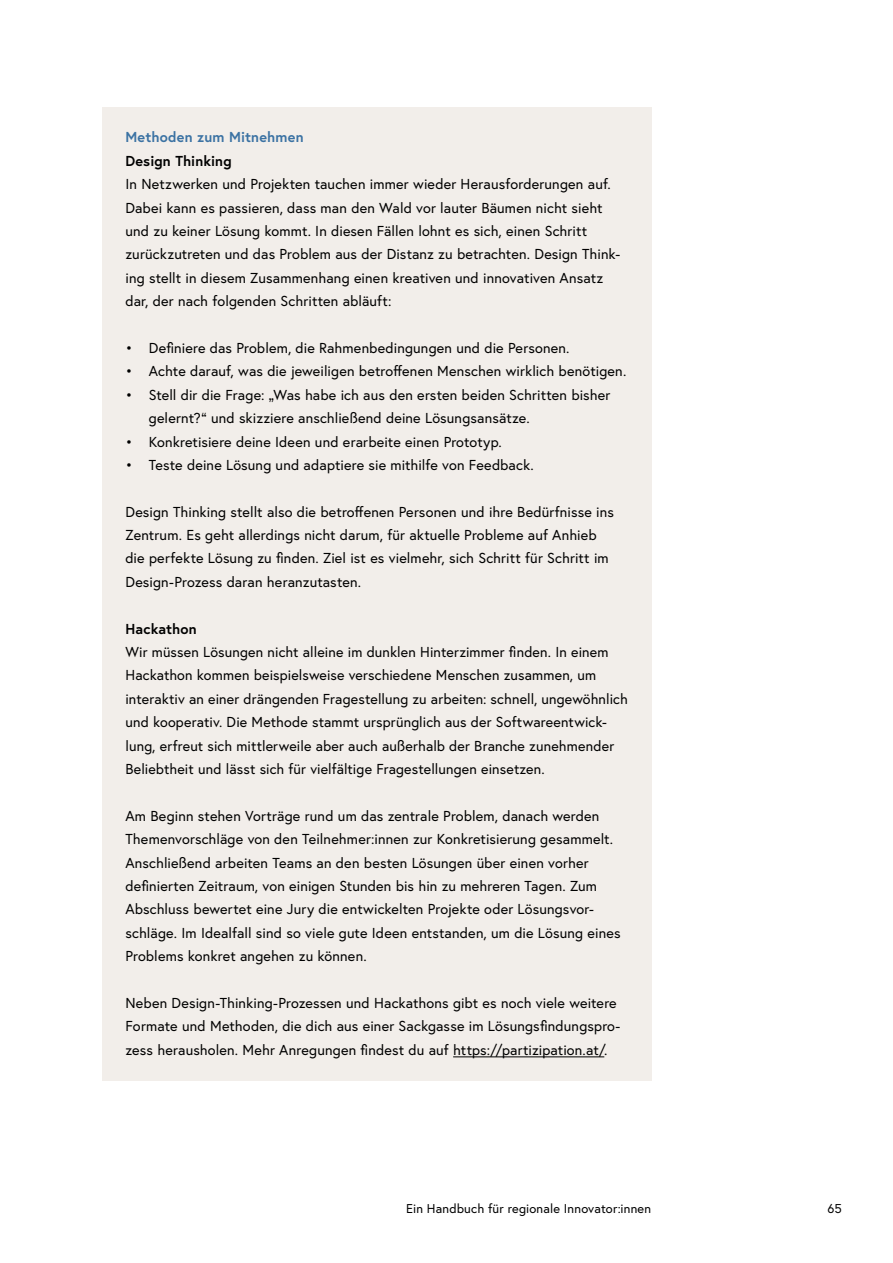
<style>
.page{position:relative;width:893px;height:1263px;background:#fff}
.page>*{position:absolute;margin:0;border:0;box-sizing:border-box;transform-origin:0 0}
.p_Infobox{font:14.4px/23.4px "Europa Austria";letter-spacing:.01em;color:#000}
.p_Infobox_letzter_Ab{font:14.4px/23.4px "Europa Austria";letter-spacing:.01em;color:#000}
.p_Infobox_Titel{font:700 14.4px "Europa Austria";letter-spacing:.015em;color:#3b72a3}
.t1{font:12.75px "Europa Austria";letter-spacing:.01em;color:#000}
.s1{font-weight:700}
</style>
<div class="page">
<div style="left:102px;top:108px;width:549px;height:61px;background:#f2eeea"></div>
<div style="left:102px;top:131px;width:549px;height:202px;background:#f2eeea"></div>
<div style="left:102px;top:318px;width:549px;height:61px;background:#f2eeea"></div>
<div style="left:102px;top:365px;width:549px;height:85px;background:#f2eeea"></div>
<div style="left:102px;top:435px;width:549px;height:61px;background:#f2eeea"></div>
<div style="left:102px;top:459px;width:549px;height:154px;background:#f2eeea"></div>
<div style="left:102px;top:599px;width:549px;height:201px;background:#f2eeea"></div>
<div style="left:102px;top:786px;width:549px;height:201px;background:#f2eeea"></div>
<div style="left:102px;top:973px;width:549px;height:108px;background:#f2eeea"></div>
<hr style="left:453px;top:1056px;width:151px;height:1px;background:#000">
<p class="p_Infobox_Titel" style="left:125px;top:128px;width:180px">Methoden zum Mitnehmen</p>
<p class="p_Infobox" style="left:125px;top:149px;width:496px"><span class="s1">Design Thinking<br></span>In Netzwerken und Projekten tauchen immer wieder Herausforderungen auf.<br>Dabei kann es passieren, dass man den Wald vor lauter Bäumen nicht sieht und zu keiner Lösung kommt. In diesen Fällen lohnt es sich, einen Schritt zurückzutreten und das Problem aus der Distanz zu betrachten. Design Think&shy;ing stellt in diesem Zusammenhang einen kreativen und innovativen Ansatz dar, der nach folgenden Schritten abläuft:</p>
<p class="p_Infobox" style="left:125px;top:336px;width:446px">• Definiere das Problem, die Rahmenbedingungen und die Personen.</p>
<p class="p_Infobox" style="left:125px;top:359px;width:502px">• Achte darauf, was die jeweiligen betroffenen Menschen wirklich benötigen.</p>
<p class="p_Infobox" style="left:149px;top:383px;width:463px;text-indent:-23px">• Stell dir die Frage: „Was habe ich aus den ersten beiden Schritten bisher gelernt?“ und skizziere anschließend deine Lösungsansätze.</p>
<p class="p_Infobox" style="left:125px;top:429px;width:378px">• Konkretisiere deine Ideen und erarbeite einen Prototyp.</p>
<p class="p_Infobox" style="left:125px;top:453px;width:410px">• Teste deine Lösung und adaptiere sie mithilfe von Feedback.</p>
<p class="p_Infobox" style="left:125px;top:500px;width:490px">Design Thinking stellt also die betroffenen Personen und ihre Bedürfnisse ins Zentrum. Es geht allerdings nicht darum, für aktuelle Probleme auf Anhieb die perfekte Lösung zu finden. Ziel ist es vielmehr, sich Schritt für Schritt im Design-Prozess daran heranzutasten.</p>
<p class="p_Infobox" style="left:125px;top:617px;width:504px"><span class="s1">Hackathon<br></span>Wir müssen Lösungen nicht alleine im dunklen Hinterzimmer finden. In einem Hackathon kommen beispielsweise verschiedene Menschen zusammen, um interaktiv an einer drängenden Fragestellung zu arbeiten: schnell, ungewöhnlich und kooperativ. Die Methode stammt ursprünglich aus der Softwareentwick&shy;lung, erfreut sich mittlerweile aber auch außerhalb der Branche zunehmender Beliebtheit und lässt sich für vielfältige Fragestellungen einsetzen.</p>
<p class="p_Infobox" style="left:125px;top:804px;width:497px">Am Beginn stehen Vorträge rund um das zentrale Problem, danach werden Themenvorschläge von den Teilnehmer:innen zur Konkretisierung gesammelt.<br>Anschließend arbeiten Teams an den besten Lösungen über einen vorher definierten Zeitraum, von einigen Stunden bis hin zu mehreren Tagen. Zum Abschluss bewertet eine Jury die entwickelten Projekte oder Lösungsvor&shy;schläge. Im Idealfall sind so viele gute Ideen entstanden, um die Lösung eines Problems konkret angehen zu können.</p>
<p class="p_Infobox_letzter_Ab" style="left:125px;top:991px;width:496px">Neben Design-Thinking-Prozessen und Hackathons gibt es noch viele weitere<br>Formate und Methoden, die dich aus einer Sackgasse im Lösungsfindungspro&shy;zess herausholen. Mehr Anregungen findest du auf https://partizipation.at/.</p>
<p class="t1" style="left:406px;top:1200px;width:246px">Ein Handbuch für regionale Innovator:innen</p>
<p class="t1" style="left:828px;top:1200px;width:16px">65</p>
</div>
